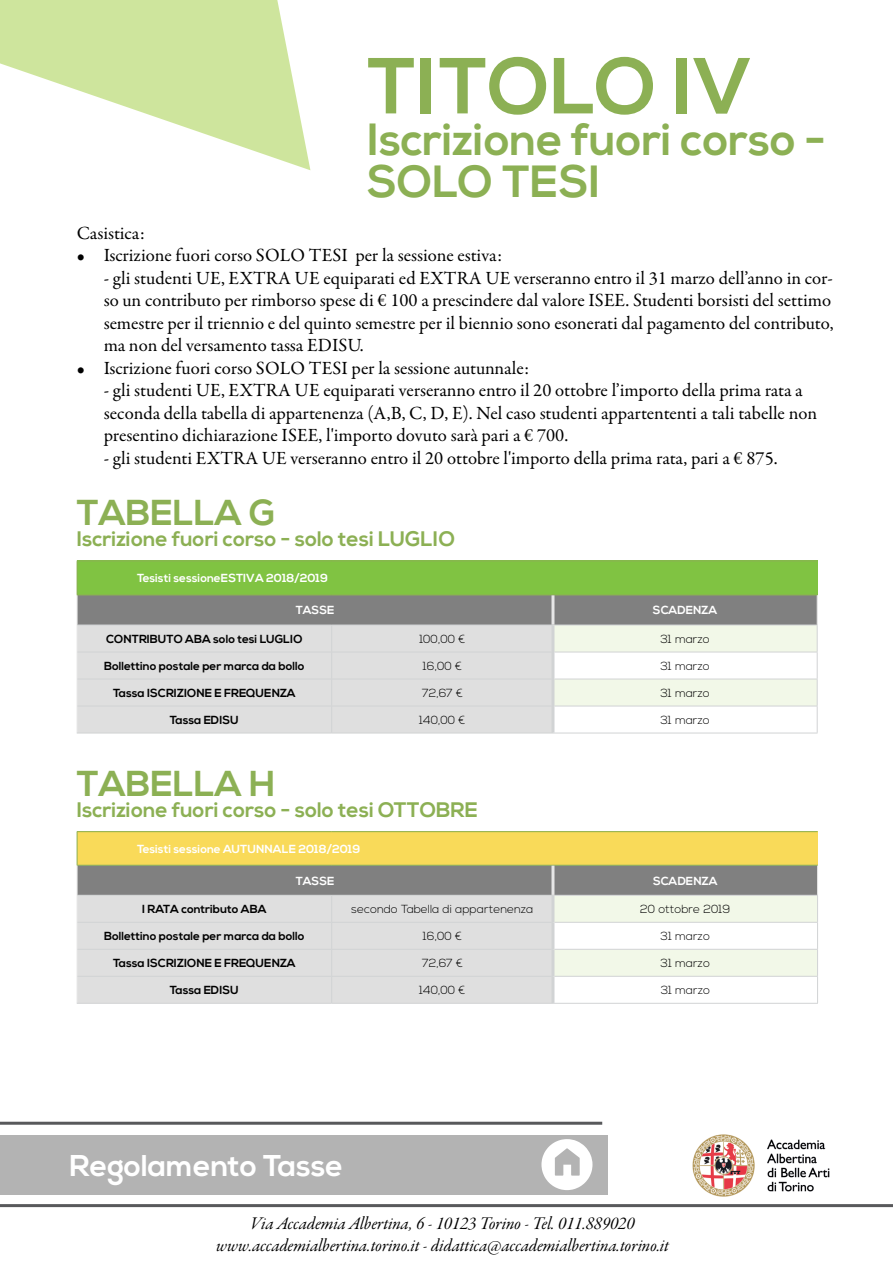
<style>
.page{position:relative;width:893px;height:1263px;background:#fff}
.page>*{position:absolute;margin:0;border:0;box-sizing:border-box;transform-origin:0 0}
.t1{font:700 79.2px "Nexa";color:#8cb054}
.t2{font:700 45px/42px "Nexa";color:#8cb054}
.t3{font:700 36px "Nexa";color:#8cb054}
.t4{font:700 30px "Nexa";color:#fff}
.t5{font:700 21px "Nexa";color:#8cb054}
.t6{font:18.75px/22.5px "Garamond Premr Pro";color:#000}
.t7{font:18px/21.6px "Garamond Premr Pro It Subh";color:#000;text-align:center}
.t8{font:700 11.7px "Nexa";color:#000}
.t9{font:300 11.7px "Nexa";color:#000}
.t10{font:700 11.7px "Nexa";color:#fff}
</style>
<div class="page">
<div style="left:0;top:1135px;width:608px;height:59px;background:#b3b3b3"></div>
<hr style="left:0;top:1122px;width:602px;height:3px;background:#58595b">
<svg style="left:0;top:0;width:310px;height:170px;fill:#cee59d"></svg>
<img style="left:692px;top:1134px;width:138px;height:63px">
<hr style="left:0;top:1204px;width:893px;height:3px;background:#58595b">
<svg style="left:541px;top:1139px;width:51px;height:51px"></svg>
<div style="left:77px;top:561px;width:740px;height:34px;background:#80c342"></div>
<hr style="left:77px;top:560px;width:255px;height:1px;background:#8cb054">
<hr style="left:77px;top:561px;width:1px;height:34px;background:#8cb054">
<hr style="left:332px;top:560px;width:221px;height:1px;background:#8cb054">
<hr style="left:553px;top:560px;width:264px;height:1px;background:#8cb054">
<hr style="left:77px;top:733px;width:255px;height:1px;background:#d1d3d4">
<hr style="left:332px;top:733px;width:221px;height:1px;background:#d1d3d4">
<hr style="left:553px;top:733px;width:264px;height:1px;background:#d1d3d4">
<svg style="left:77px;top:595px;width:741px;height:138px;background:#d1d2cf"></svg>
<hr style="left:551px;top:595px;width:3px;height:30px;background:#e6e6e6">
<hr style="left:551px;top:625px;width:3px;height:27px;background:#d1d3d4">
<hr style="left:551px;top:652px;width:3px;height:27px;background:#d1d3d4">
<hr style="left:551px;top:679px;width:3px;height:27px;background:#d1d3d4">
<hr style="left:551px;top:706px;width:3px;height:27px;background:#d1d3d4">
<div style="left:77px;top:832px;width:741px;height:33px;background:#f9da59"></div>
<hr style="left:77px;top:831px;width:255px;height:1px;background:#8cb054">
<hr style="left:77px;top:832px;width:1px;height:33px;background:#8cb054">
<hr style="left:332px;top:831px;width:221px;height:1px;background:#8cb054">
<hr style="left:553px;top:831px;width:264px;height:1px;background:#8cb054">
<hr style="left:77px;top:1003px;width:255px;height:1px;background:#d1d3d4">
<hr style="left:332px;top:1003px;width:221px;height:1px;background:#d1d3d4">
<hr style="left:553px;top:1003px;width:265px;height:1px;background:#d1d3d4">
<svg style="left:77px;top:865px;width:741px;height:138px;background:#d0d2cf"></svg>
<hr style="left:551px;top:866px;width:3px;height:29px;background:#e6e6e6">
<hr style="left:551px;top:896px;width:3px;height:26px;background:#d1d3d4">
<hr style="left:551px;top:922px;width:3px;height:27px;background:#d1d3d4">
<hr style="left:551px;top:949px;width:3px;height:27px;background:#d1d3d4">
<hr style="left:551px;top:976px;width:3px;height:27px;background:#d1d3d4">
<h1 class="t1" style="left:367px;top:40px;width:387px">TITOLO IV</h1>
<h2 class="t2" style="left:367px;top:121px;width:460px">Iscrizione fuori corso -<br>SOLO TESI</h2>
<p class="t6" style="left:77px;top:222px;width:70px">Casistica:</p>
<p class="t6" style="left:77px;top:244px;width:427px">• Iscrizione fuori corso SOLO TESI per la sessione estiva:</p>
<p class="t6" style="left:104px;top:267px;width:731px">- gli studenti UE, EXTRA UE equiparati ed EXTRA UE verseranno entro il 31 marzo dell’anno in cor&shy;so un contributo per rimborso spese di € 100 a prescindere dal valore ISEE. Studenti borsisti del settimo semestre per il triennio e del quinto semestre per il biennio sono esonerati dal pagamento del contributo, ma non del versamento tassa EDISU.</p>
<p class="t6" style="left:77px;top:357px;width:454px">• Iscrizione fuori corso SOLO TESI per la sessione autunnale:</p>
<p class="t6" style="left:104px;top:379px;width:715px">- gli studenti UE, EXTRA UE equiparati verseranno entro il 20 ottobre l’importo della prima rata a seconda della tabella di appartenenza (A,B, C, D, E). Nel caso studenti appartententi a tali tabelle non presentino dichiarazione ISEE, l'importo dovuto sarà pari a € 700.</p>
<p class="t6" style="left:104px;top:447px;width:675px">- gli studenti EXTRA UE verseranno entro il 20 ottobre l'importo della prima rata, pari a € 875.</p>
<h3 class="t3" style="left:77px;top:492px;width:48px">Tabella</h3>
<h3 class="t3" style="left:249px;top:492px;width:28px">G</h3>
<p class="t5" style="left:77px;top:527px;width:380px">Iscrizione fuori corso - solo tesi LUGLIO</p>
<p class="t10" style="left:137px;top:571px;width:193px">Tesisti sessioneESTIVA 2018/2019</p>
<p class="t10" style="left:296px;top:604px;width:40px">TASSE</p>
<p class="t10" style="left:653px;top:604px;width:66px">SCADENZA</p>
<p class="t8" style="left:106px;top:632px;width:198px">CONTRIBUTO ABA solo tesi LUGLIO</p>
<p class="t9" style="left:419px;top:632px;width:47px">100,00 €</p>
<p class="t9" style="left:660px;top:632px;width:51px">31 marzo</p>
<p class="t8" style="left:104px;top:659px;width:202px">Bollettino postale per marca da bollo</p>
<p class="t9" style="left:423px;top:659px;width:41px">16,00 €</p>
<p class="t9" style="left:660px;top:659px;width:51px">31 marzo</p>
<p class="t8" style="left:113px;top:686px;width:184px">Tassa ISCRIZIONE E FREQUENZA</p>
<p class="t9" style="left:422px;top:686px;width:43px">72,67 €</p>
<p class="t9" style="left:660px;top:686px;width:51px">31 marzo</p>
<p class="t8" style="left:170px;top:713px;width:71px">Tassa EDISU</p>
<p class="t9" style="left:419px;top:713px;width:48px">140,00 €</p>
<p class="t9" style="left:660px;top:713px;width:51px">31 marzo</p>
<h3 class="t3" style="left:77px;top:762px;width:48px">Tabella</h3>
<h3 class="t3" style="left:249px;top:762px;width:28px">H</h3>
<p class="t5" style="left:77px;top:797px;width:403px">Iscrizione fuori corso - solo tesi OTTOBRE</p>
<p class="t10" style="left:137px;top:842px;width:225px">Tesisti sessione AUTUNNALE 2018/2019</p>
<p class="t10" style="left:296px;top:874px;width:40px">TASSE</p>
<p class="t10" style="left:653px;top:874px;width:66px">SCADENZA</p>
<p class="t8" style="left:142px;top:902px;width:126px">I RATA contributo ABA</p>
<p class="t9" style="left:351px;top:902px;width:184px">secondo Tabella di appartenenza</p>
<p class="t9" style="left:640px;top:902px;width:92px">20 ottobre 2019</p>
<p class="t8" style="left:104px;top:929px;width:202px">Bollettino postale per marca da bollo</p>
<p class="t9" style="left:423px;top:929px;width:41px">16,00 €</p>
<p class="t9" style="left:661px;top:929px;width:51px">31 marzo</p>
<p class="t8" style="left:113px;top:956px;width:184px">Tassa ISCRIZIONE E FREQUENZA</p>
<p class="t9" style="left:422px;top:956px;width:43px">72,67 €</p>
<p class="t9" style="left:661px;top:956px;width:51px">31 marzo</p>
<p class="t8" style="left:170px;top:983px;width:71px">Tassa EDISU</p>
<p class="t9" style="left:419px;top:983px;width:48px">140,00 €</p>
<p class="t9" style="left:661px;top:983px;width:51px">31 marzo</p>
<h3 class="t4" style="left:70px;top:1148px;width:275px">Regolamento Tasse</h3>
<p class="t7" style="left:216px;top:1214px;width:454px">Via Accademia Albertina, 6 - 10123 Torino - Tel. 011.889020 www.accademialbertina.torino.it - didattica@accademialbertina.torino.it</p>
</div>
